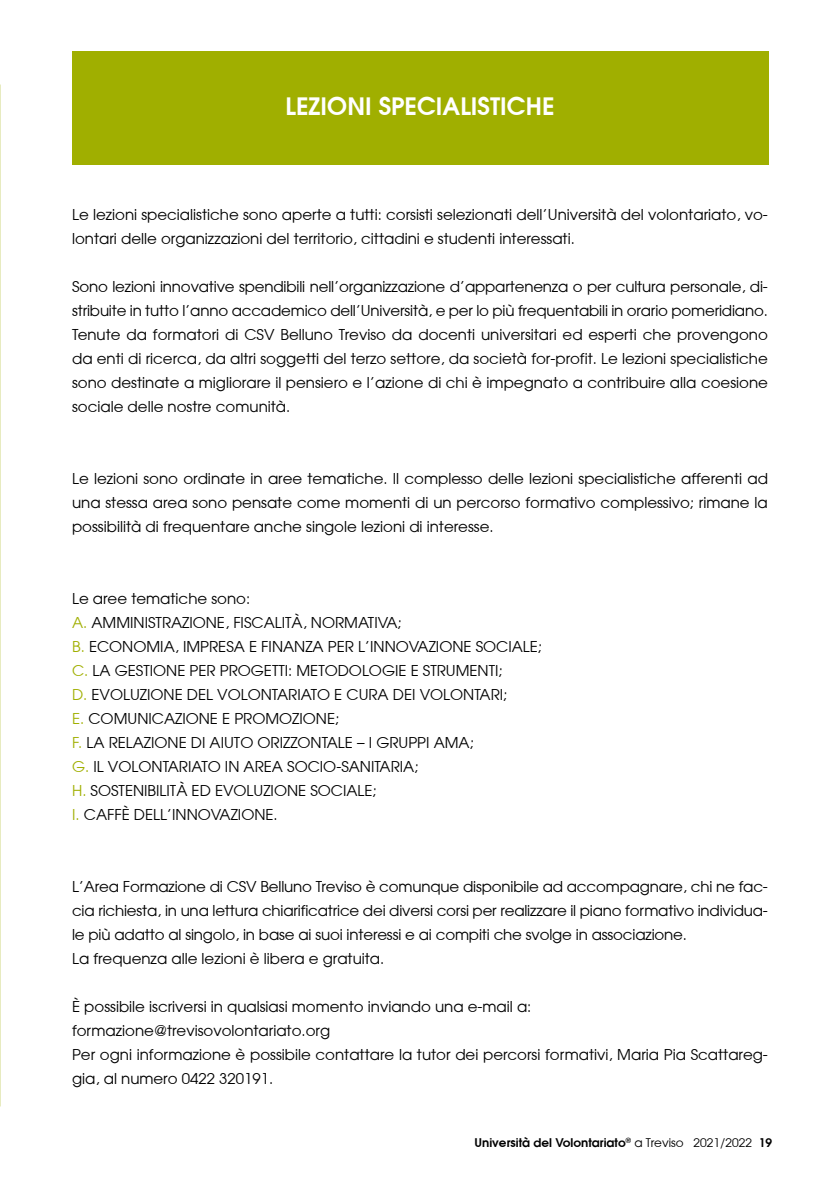
<style>
.page{position:relative;width:840px;height:1191px;background:#fff}
.page>*{position:absolute;margin:0;border:0;box-sizing:border-box;transform-origin:0 0}
.t1{font:600 24px "Avant Garde";color:#fff}
.t2{font:15px/24px "Avant Garde";color:#000}
.t3{font:600 12px "Avant Garde";color:#000}
.s1{color:#a0af00}
.s2{font-weight:400}
</style>
<div class="page">
<div style="left:72px;top:51px;width:696px;height:114px;background:#a0af00"></div>
<h1 class="t1" style="left:285px;top:90px;width:270px">LEZIONI SPECIALISTICHE</h1>
<p class="t2" style="left:72px;top:202px;width:697px">Le lezioni specialistiche sono aperte a tutti: corsisti selezionati dell’Università del volontariato, vo&shy;lontari delle organizzazioni del territorio, cittadini e studenti interessati.</p>
<p class="t2" style="left:72px;top:274px;width:697px;text-align:justify">Sono lezioni innovative spendibili nell’organizzazione d’appartenenza o per cultura personale, di&shy;stribuite in tutto l’anno accademico dell’Università, e per lo più frequentabili in orario pomeridiano.<br>Tenute da formatori di CSV Belluno Treviso da docenti universitari ed esperti che provengono da enti di ricerca, da altri soggetti del terzo settore, da società for-profit. Le lezioni specialistiche sono destinate a migliorare il pensiero e l’azione di chi è impegnato a contribuire alla coesione sociale delle nostre comunità.</p>
<p class="t2" style="left:72px;top:466px;width:697px;text-align:justify">Le lezioni sono ordinate in aree tematiche. Il complesso delle lezioni specialistiche afferenti ad una stessa area sono pensate come momenti di un percorso formativo complessivo; rimane la possibilità di frequentare anche singole lezioni di interesse.</p>
<p class="t2" style="left:72px;top:586px;width:471px">Le aree tematiche sono:<br><span class="s1">A.</span> AMMINISTRAZIONE, FISCALITÀ, NORMATIVA;<br><span class="s1">B.</span> ECONOMIA, IMPRESA E FINANZA PER L’INNOVAZIONE SOCIALE; <span class="s1">C.</span> LA GESTIONE PER PROGETTI: METODOLOGIE E STRUMENTI;<br><span class="s1">D.</span> EVOLUZIONE DEL VOLONTARIATO E CURA DEI VOLONTARI;<br><span class="s1">E.</span> COMUNICAZIONE E PROMOZIONE;<br><span class="s1">F.</span> LA RELAZIONE DI AIUTO ORIZZONTALE – I GRUPPI AMA;<br><span class="s1">G.</span> IL VOLONTARIATO IN AREA SOCIO-SANITARIA;<br><span class="s1">H.</span> SOSTENIBILITÀ ED EVOLUZIONE SOCIALE;<br><span class="s1">I.</span> CAFFÈ DELL’INNOVAZIONE.</p>
<p class="t2" style="left:72px;top:874px;width:697px">L’Area Formazione di CSV Belluno Treviso è comunque disponibile ad accompagnare, chi ne fac&shy;cia richiesta, in una lettura chiarificatrice dei diversi corsi per realizzare il piano formativo individua&shy;le più adatto al singolo, in base ai suoi interessi e ai compiti che svolge in associazione.<br>La frequenza alle lezioni è libera e gratuita.</p>
<p class="t2" style="left:72px;top:994px;width:697px">È possibile iscriversi in qualsiasi momento inviando una e-mail a: formazione@trevisovolontariato.org<br>Per ogni informazione è possibile contattare la tutor dei percorsi formativi, Maria Pia Scattareg&shy;gia, al numero 0422 320191.</p>
<p class="t3" style="left:474px;top:1134px;width:299px">Università del Volontariato<sup>®</sup> <span class="s2">a Treviso 2021/2022</span> 19</p>
</div>
